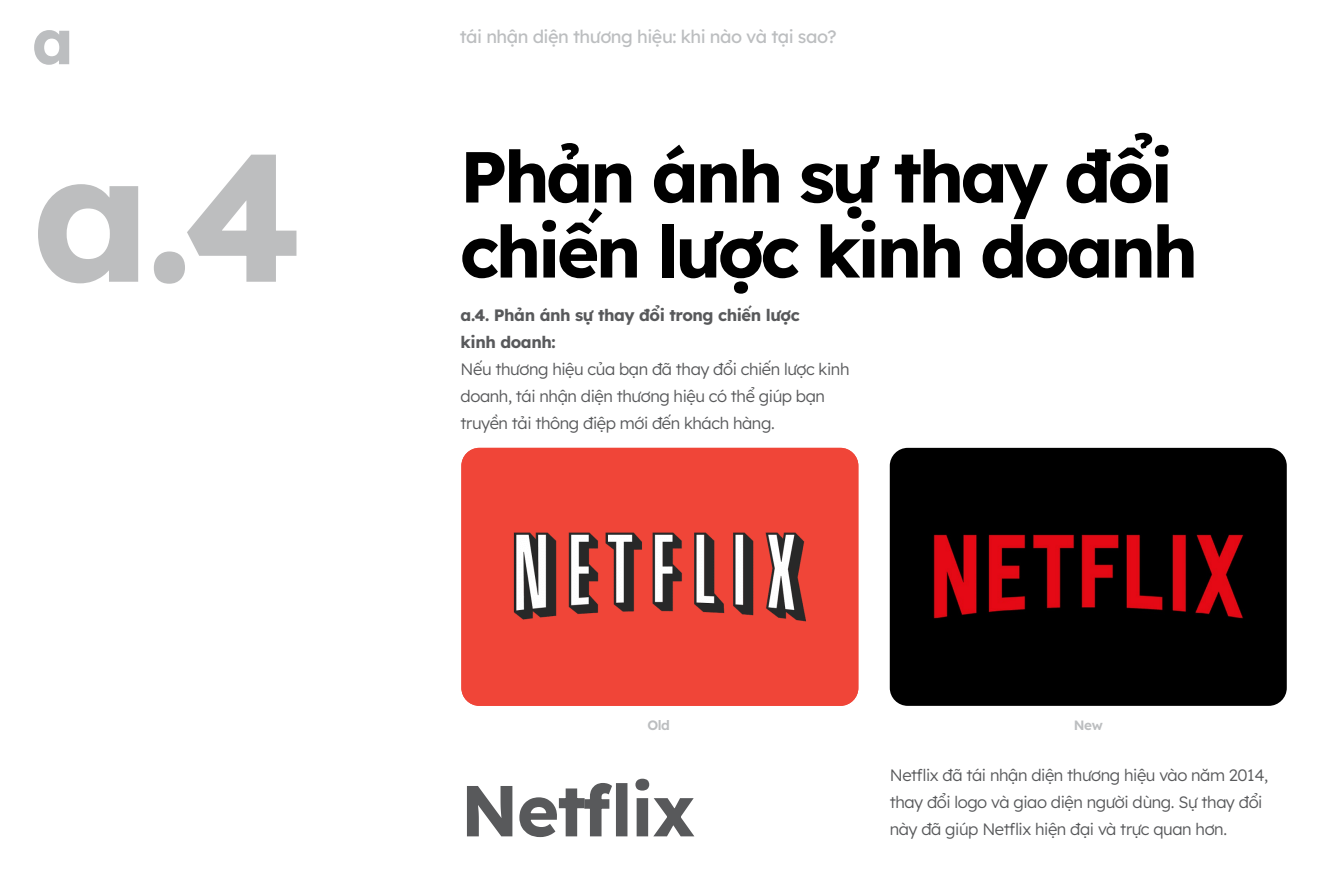
<style>
.page{position:relative;width:1319px;height:893px;background:#fff}
.page>*{position:absolute;margin:0;border:0;box-sizing:border-box;transform-origin:0 0}
.t1{font:700 180px "Lexend";color:#bdbebf}
.t2{font:700 72px/75px "Lexend";letter-spacing:-.05em;color:#000}
.t3{font:700 72px "Lexend";letter-spacing:-.025em;color:#58595b}
.t4{font:700 63px "Lexend";color:#bcbec0}
.t5{font:18px "Lexend";letter-spacing:-.025em;color:#bcbec0}
.t6{font:300 16.5px/27px "Lexend";letter-spacing:-.025em;color:#58595b}
.t7{font:700 16.5px/27px "Lexend";letter-spacing:-.025em;color:#58595b}
.t8{font:600 13.5px "Lexend";letter-spacing:-.03em;color:#bcbec0}
</style>
<div class="page">
<img style="left:461px;top:448px;width:397px;height:258px">
<img style="left:889px;top:448px;width:397px;height:258px">
<h3 class="t4" style="left:32px;top:-8px;width:43px">a</h3>
<h1 class="t1" style="left:32px;top:75px;width:272px">a.4</h1>
<p class="t5" style="left:460px;top:24px;width:378px">tái nhận diện thương hiệu: khi nào và tại sao?</p>
<h2 class="t2" style="left:460px;top:134px;width:739px">Phản ánh sự thay đổi chiến lược kinh doanh</h2>
<p class="t7" style="left:460px;top:300px;width:340px">a.4. Phản ánh sự thay đổi trong chiến lược kinh doanh:</p>
<p class="t6" style="left:460px;top:355px;width:390px">Nếu thương hiệu của bạn đã thay đổi chiến lược kinh doanh, tái nhận diện thương hiệu có thể giúp bạn truyền tải thông điệp mới đến khách hàng.</p>
<p class="t8" style="left:647px;top:715px;width:24px">Old</p>
<p class="t8" style="left:1073px;top:715px;width:31px">New</p>
<h2 class="t3" style="left:460px;top:754px;width:236px">Netflix</h2>
<p class="t6" style="left:889px;top:760px;width:380px">Netflix đã tái nhận diện thương hiệu vào năm 2014, thay đổi logo và giao diện người dùng. Sự thay đổi</p>
<p class="t6" style="left:889px;top:814px;width:339px">này đã giúp Netflix hiện đại và trực quan hơn.</p>
</div>
